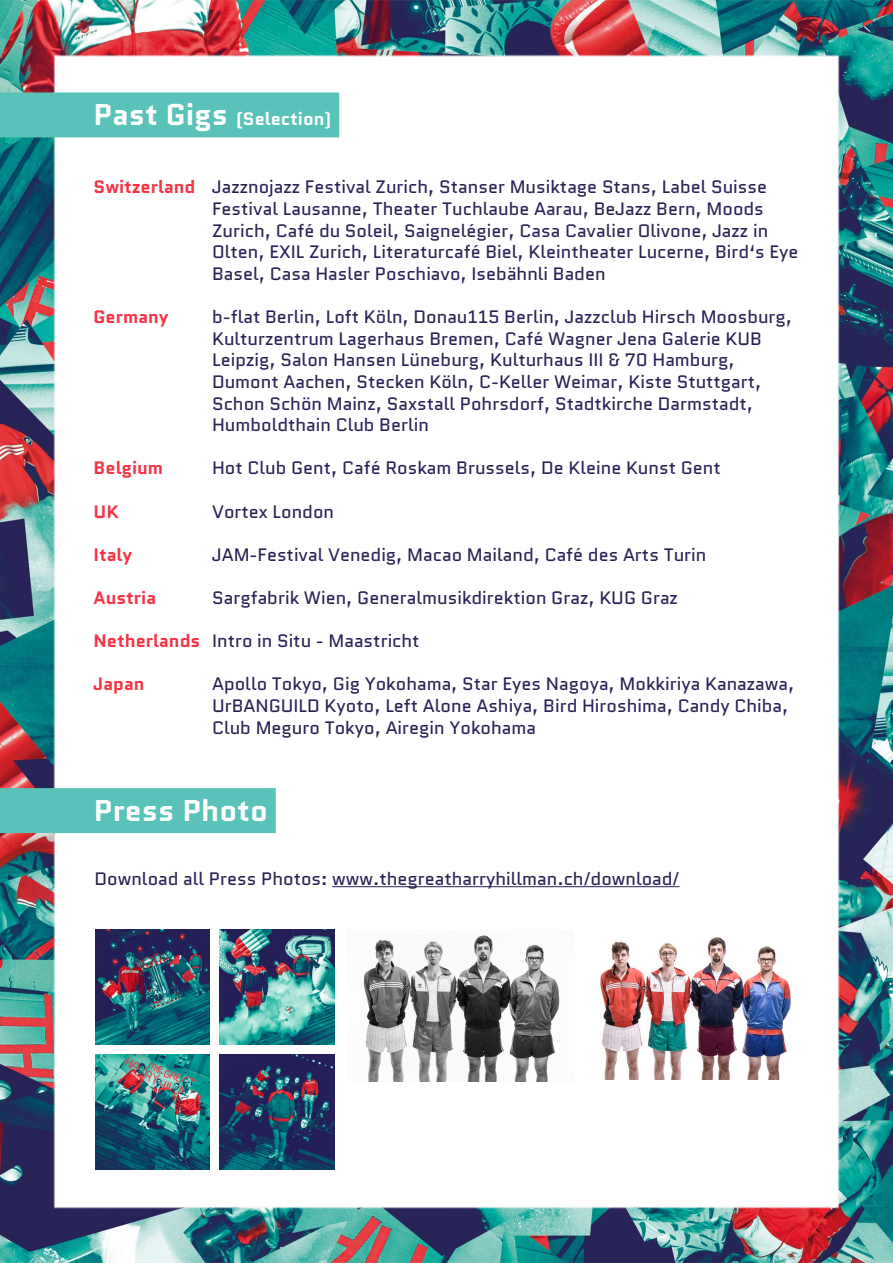
<style>
.page{position:relative;width:893px;height:1263px;background:#fff}
.page>*{position:absolute;margin:0;border:0;box-sizing:border-box;transform-origin:0 0}
.t1{font:700 30px "Quantico";color:#fff}
.t2{font:18px/21.6px "Quantico";color:#282356}
.t3{font:700 18px "Quantico";color:#f43545}
.t4{font:700 18px "Quantico";color:#fff}
.s1{font-size:30px}
</style>
<div class="page">
<img style="left:0;top:0;width:893px;height:1263px">
<div style="left:0;top:92px;width:339px;height:45px;background:#5ac3b9"></div>
<div style="left:0;top:788px;width:276px;height:45px;background:#5ac3b9"></div>
<hr style="left:332px;top:886px;width:347px;height:1px;background:#282356">
<img style="left:95px;top:929px;width:115px;height:115px">
<img style="left:220px;top:929px;width:114px;height:115px">
<img style="left:95px;top:1054px;width:115px;height:115px">
<img style="left:220px;top:1054px;width:114px;height:115px">
<img style="left:346px;top:929px;width:229px;height:153px">
<img style="left:583px;top:932px;width:222px;height:147px">
<p class="t4" style="left:94px;top:106px;width:239px"><span class="s1">Past Gigs</span> (Selection)</p>
<p class="t3" style="left:94px;top:174px;width:103px">Switzerland</p>
<p class="t3" style="left:94px;top:304px;width:77px">Germany</p>
<p class="t3" style="left:94px;top:455px;width:71px">Belgium</p>
<p class="t3" style="left:94px;top:498px;width:27px">UK</p>
<p class="t3" style="left:94px;top:542px;width:40px">Italy</p>
<p class="t3" style="left:94px;top:585px;width:64px">Austria</p>
<p class="t3" style="left:94px;top:628px;width:108px">Netherlands</p>
<p class="t3" style="left:94px;top:671px;width:53px">Japan</p>
<p class="t2" style="left:212px;top:176px;width:588px">Jazznojazz Festival Zurich, Stanser Musiktage Stans, Label Suisse Festival Lausanne, Theater Tuchlaube Aarau, BeJazz Bern, Moods Zurich, Café du Soleil, Saignelégier, Casa Cavalier Olivone, Jazz in Olten, EXIL Zurich, Literaturcafé Biel, Kleintheater Lucerne, Bird‘s Eye Basel, Casa Hasler Poschiavo, Isebähnli Baden</p>
<p class="t2" style="left:212px;top:306px;width:582px">b-flat Berlin, Loft Köln, Donau115 Berlin, Jazzclub Hirsch Moosburg, Kulturzentrum Lagerhaus Bremen, Café Wagner Jena Galerie KUB Leipzig, Salon Hansen Lüneburg, Kulturhaus III &amp; 70 Hamburg, Dumont Aachen, Stecken Köln, C-Keller Weimar, Kiste Stuttgart, Schon Schön Mainz, Saxstall Pohrsdorf, Stadtkirche Darmstadt, Humboldthain Club Berlin</p>
<p class="t2" style="left:212px;top:457px;width:510px">Hot Club Gent, Café Roskam Brussels, De Kleine Kunst Gent</p>
<p class="t2" style="left:212px;top:500px;width:123px">Vortex London</p>
<p class="t2" style="left:212px;top:544px;width:496px">JAM-Festival Venedig, Macao Mailand, Café des Arts Turin</p>
<p class="t2" style="left:212px;top:587px;width:467px">Sargfabrik Wien, Generalmusikdirektion Graz, KUG Graz</p>
<p class="t2" style="left:212px;top:630px;width:209px">Intro in Situ - Maastricht</p>
<p class="t2" style="left:212px;top:673px;width:584px">Apollo Tokyo, Gig Yokohama, Star Eyes Nagoya, Mokkiriya Kanazawa,<br>UrBANGUILD Kyoto, Left Alone Ashiya, Bird Hiroshima, Candy Chiba,<br>Club Meguro Tokyo, Airegin Yokohama</p>
<h1 class="t1" style="left:94px;top:789px;width:176px">Press Photo</h1>
<p class="t2" style="left:95px;top:868px;width:586px">Download all Press Photos: www.thegreatharryhillman.ch/download/</p>
</div>
